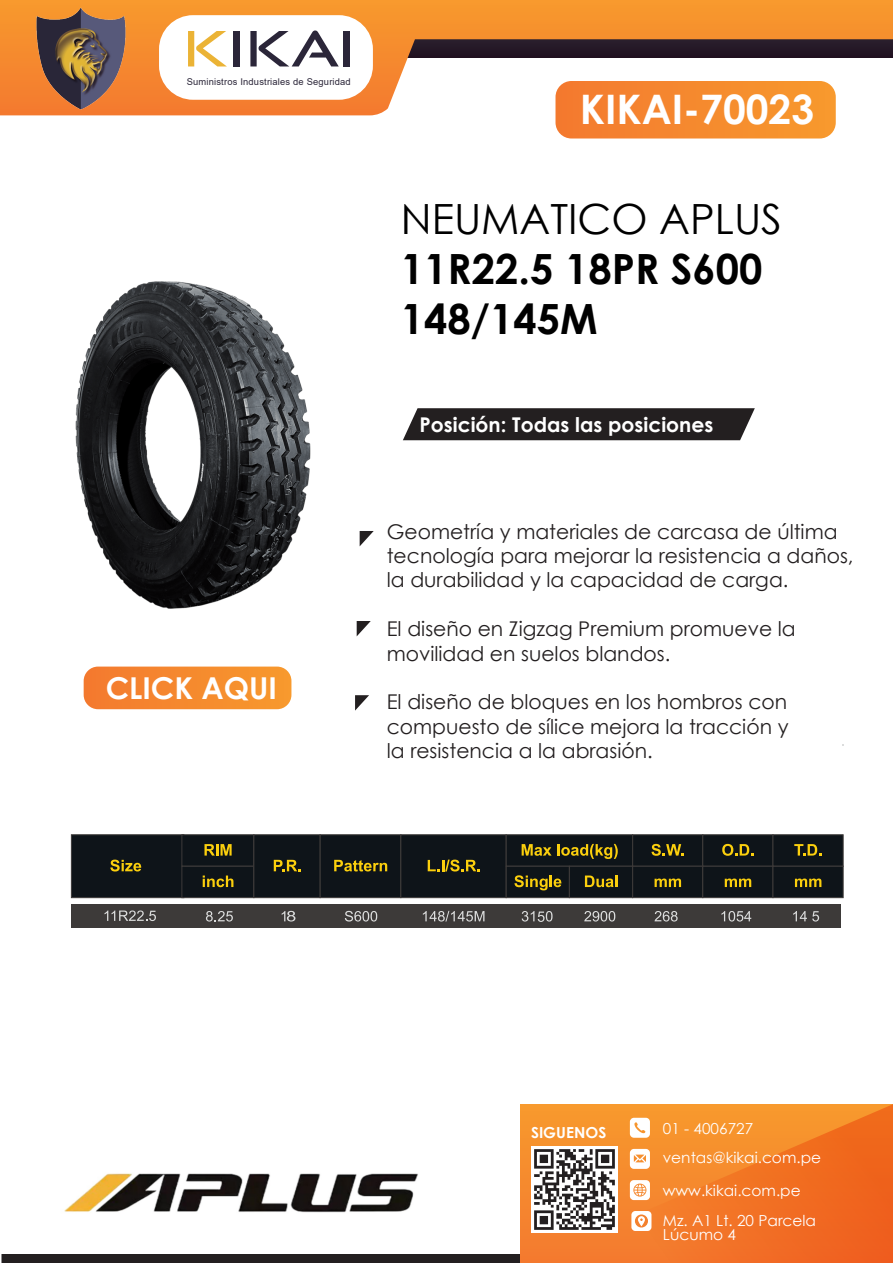
<style>
.page{position:relative;width:893px;height:1263px;background:#fff}
.page>*{position:absolute;margin:0;border:0;box-sizing:border-box;transform-origin:0 0}
.t1{font:700 41.7px/49.9px "Century Gothic";color:#000}
.t2{font:41.7px "Century Gothic";color:#000}
.t3{font:700 40.65px "Century Gothic";color:#fff}
.t4{font:700 30.15px "Century Gothic";color:#fff}
.t5{font:20.25px/24.5px "Century Gothic";color:#231f20}
.t6{font:700 20.25px "Century Gothic";color:#fff}
.t7{font:15.15px/13.5px "Century Gothic";color:#fff}
.t8{font:700 15.15px "Century Gothic";color:#fff}
.t9{font:9.3px "Arial";letter-spacing:.02em;color:#2b2639}
</style>
<div class="page">
<div style="left:2px;top:1254px;width:518px;height:9px;background:#231f20"></div>
<svg style="left:520px;top:1104px;width:373px;height:159px;background:#f37d27"></svg>
<svg style="left:630px;top:1118px;width:20px;height:20px"></svg>
<svg style="left:630px;top:1180px;width:20px;height:20px"></svg>
<svg style="left:630px;top:1149px;width:20px;height:20px"></svg>
<svg style="left:631px;top:1211px;width:20px;height:20px"></svg>
<svg style="left:0;top:0;width:893px;height:115px"></svg>
<img style="left:36px;top:6px;width:90px;height:103px">
<div style="left:159px;top:15px;width:214px;height:85px;background:#fff;border-radius:34px"></div>
<svg style="left:188px;top:31px;width:38px;height:35px"></svg>
<div style="left:233px;top:31px;width:7px;height:35px;background:#2b2639"></div>
<svg style="left:250px;top:31px;width:89px;height:35px"></svg>
<div style="left:344px;top:31px;width:6px;height:35px;background:#2b2639"></div>
<img style="left:531px;top:1146px;width:87px;height:87px">
<svg style="left:84px;top:698px;width:207px;height:11px;background:#f58d34"></svg>
<svg style="left:555px;top:81px;width:281px;height:57px;background:#f58b31"></svg>
<img style="left:75px;top:281px;width:368px;height:417px">
<svg style="left:403px;top:408px;width:352px;height:32px;background:#2d292a"></svg>
<svg style="left:355px;top:695px;width:14px;height:16px"></svg>
<svg style="left:360px;top:531px;width:14px;height:15px"></svg>
<svg style="left:357px;top:621px;width:14px;height:15px"></svg>
<div style="left:71px;top:834px;width:113px;height:64px;background:#0e1419;border:1px solid #3d3a39"></div>
<div style="left:181px;top:834px;width:73px;height:33px;background:#0e1419;border:1px solid #3d3a39"></div>
<div style="left:181px;top:866px;width:73px;height:32px;background:#0e1419;border:1px solid #3d3a39"></div>
<div style="left:253px;top:834px;width:68px;height:64px;background:#0e1419;border:1px solid #3d3a39"></div>
<div style="left:320px;top:834px;width:81px;height:64px;background:#0e1419;border:1px solid #3d3a39"></div>
<div style="left:400px;top:834px;width:107px;height:64px;background:#0e1419;border:1px solid #3d3a39"></div>
<div style="left:632px;top:834px;width:71px;height:33px;background:#0e1419;border:1px solid #3d3a39"></div>
<div style="left:702px;top:834px;width:71px;height:33px;background:#0e1419;border:1px solid #3d3a39"></div>
<div style="left:772px;top:834px;width:72px;height:33px;background:#0e1419;border:1px solid #3d3a39"></div>
<div style="left:632px;top:866px;width:71px;height:32px;background:#0e1419;border:1px solid #3d3a39"></div>
<div style="left:702px;top:866px;width:71px;height:32px;background:#0e1419;border:1px solid #3d3a39"></div>
<div style="left:772px;top:866px;width:72px;height:32px;background:#0e1419;border:1px solid #3d3a39"></div>
<div style="left:506px;top:834px;width:127px;height:33px;background:#0e1419;border:1px solid #3d3a39"></div>
<div style="left:506px;top:866px;width:64px;height:32px;background:#0e1419;border:1px solid #3d3a39"></div>
<div style="left:569px;top:866px;width:64px;height:32px;background:#0e1419;border:1px solid #3d3a39"></div>
<svg style="left:110px;top:860px;width:31px;height:11px"></svg>
<svg style="left:274px;top:860px;width:27px;height:11px"></svg>
<svg style="left:514px;top:875px;width:47px;height:15px"></svg>
<svg style="left:585px;top:875px;width:32px;height:12px"></svg>
<svg style="left:334px;top:860px;width:53px;height:11px"></svg>
<svg style="left:428px;top:860px;width:52px;height:11px"></svg>
<svg style="left:651px;top:844px;width:33px;height:12px"></svg>
<svg style="left:722px;top:844px;width:31px;height:12px"></svg>
<svg style="left:794px;top:844px;width:27px;height:11px"></svg>
<svg style="left:655px;top:878px;width:26px;height:9px"></svg>
<svg style="left:725px;top:878px;width:26px;height:9px"></svg>
<svg style="left:795px;top:878px;width:26px;height:9px"></svg>
<svg style="left:522px;top:844px;width:96px;height:15px"></svg>
<svg style="left:204px;top:844px;width:28px;height:11px"></svg>
<svg style="left:203px;top:875px;width:30px;height:12px"></svg>
<div style="left:71px;top:904px;width:769px;height:24px;background:#3d3a39"></div>
<svg style="left:105px;top:910px;width:51px;height:11px"></svg>
<svg style="left:206px;top:911px;width:27px;height:10px"></svg>
<svg style="left:345px;top:911px;width:32px;height:10px"></svg>
<svg style="left:423px;top:911px;width:61px;height:10px"></svg>
<svg style="left:522px;top:911px;width:31px;height:11px"></svg>
<svg style="left:584px;top:911px;width:31px;height:10px"></svg>
<svg style="left:721px;top:911px;width:30px;height:10px"></svg>
<svg style="left:655px;top:911px;width:23px;height:10px"></svg>
<svg style="left:793px;top:911px;width:26px;height:10px"></svg>
<img style="left:64px;top:1173px;width:354px;height:40px">
<svg style="left:282px;top:911px;width:13px;height:10px"></svg>
<p class="t9" style="left:187px;top:75px;width:166px">Suministros Industriales de Seguridad</p>
<h3 class="t4" style="left:106px;top:665px;width:173px">CLICK AQUI</h3>
<h2 class="t3" style="left:580px;top:78px;width:236px">KIKAI-70023</h2>
<h1 class="t2" style="left:401px;top:190px;width:383px">NEUMATICO APLUS</h1>
<h1 class="t1" style="left:401px;top:242px;width:363px">11R22.5 18PR S600<br>148/145M</h1>
<p class="t6" style="left:420px;top:409px;width:295px">Posición: Todas las posiciones</p>
<p class="t5" style="left:387px;top:519px;width:468px">Geometría y materiales de carcasa de última tecnología para mejorar la resistencia a daños, la durabilidad y la capacidad de carga.</p>
<p class="t5" style="left:387px;top:616px;width:410px">El diseño en Zigzag Premium promueve la movilidad en suelos blandos.</p>
<p class="t5" style="left:387px;top:689px;width:403px;text-align:justify">El diseño de bloques en los hombros con compuesto de sílice mejora la tracción y la resistencia a la abrasión.</p>
<p class="t8" style="left:531px;top:1121px;width:77px">SIGUENOS</p>
<p class="t7" style="left:663px;top:1121px;width:92px">01 - 4006727</p>
<p class="t7" style="left:663px;top:1151px;width:160px">ventas@kikai.com.pe</p>
<p class="t7" style="left:663px;top:1183px;width:140px">www.kikai.com.pe</p>
<p class="t7" style="left:663px;top:1214px;width:155px">Mz. A1 Lt. 20 Parcela<br>Lúcumo 4</p>
</div>
